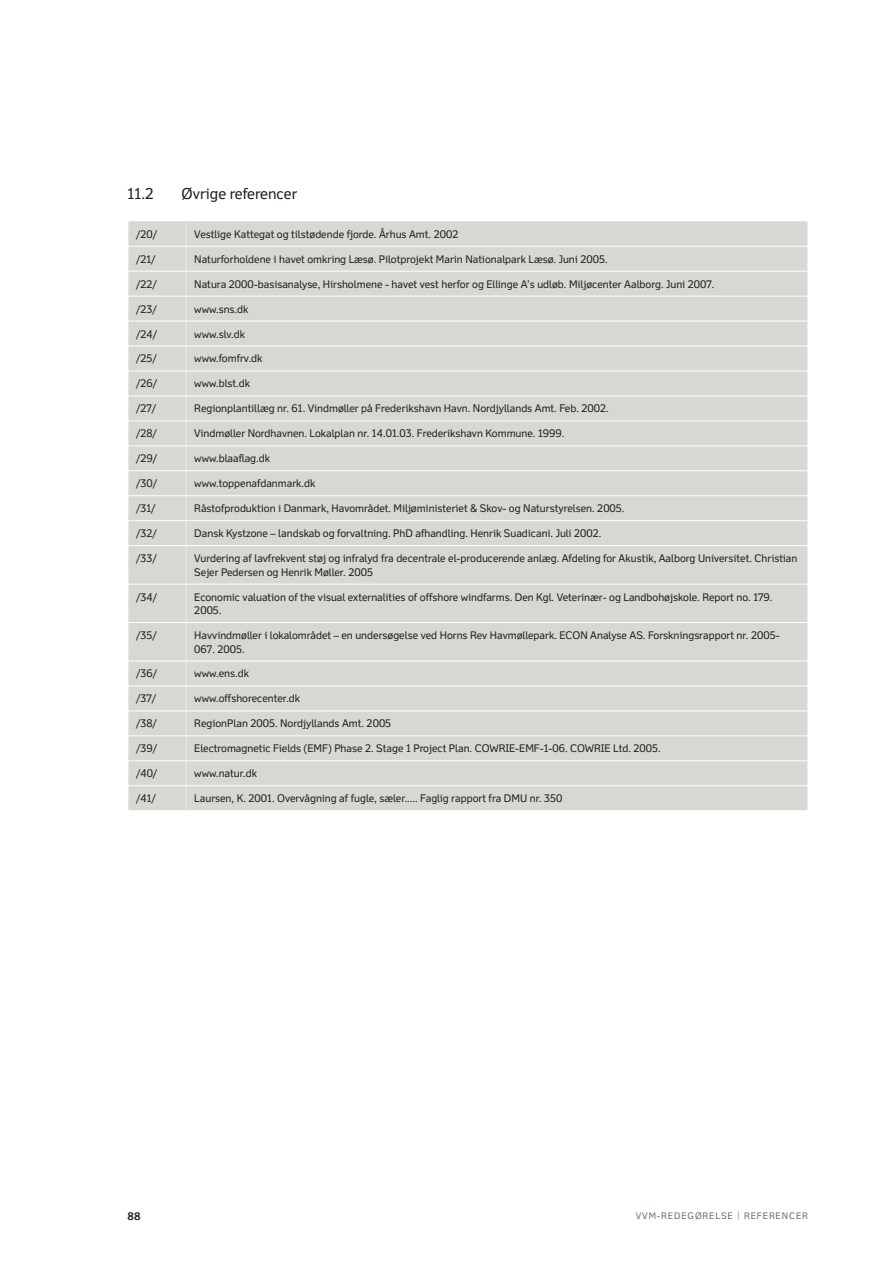
<style>
.page{position:relative;width:893px;height:1263px;background:#fff}
.page>*{position:absolute;margin:0;border:0;box-sizing:border-box;transform-origin:0 0}
.t1{font:15px "Felbridge DONG Energy";color:#231f20}
.t2{font:10.5px/13.5px "Felbridge DONG Energy";color:#231f20}
.t3{font:700 10.5px "Felbridge DONG Energy";color:#231f20}
.t4{font:9px "Felbridge DONG Energy";letter-spacing:.1em;color:#696e67}
.s1{font-weight:300}
</style>
<div class="page">
<div style="left:129px;top:221px;width:678px;height:589px;background:#d7d8d1"></div>
<svg style="left:128px;top:221px;width:1px;height:324px"></svg>
<svg style="left:128px;top:662px;width:1px;height:148px"></svg>
<svg style="left:186px;top:221px;width:1px;height:324px"></svg>
<svg style="left:807px;top:221px;width:1px;height:325px"></svg>
<hr style="left:186px;top:546px;width:1px;height:38px;background:#dff1f5">
<hr style="left:807px;top:546px;width:1px;height:38px;background:#dff1f5">
<hr style="left:186px;top:584px;width:1px;height:38px;background:#dff1f5">
<hr style="left:807px;top:584px;width:1px;height:38px;background:#dff1f5">
<hr style="left:186px;top:623px;width:1px;height:38px;background:#dff1f5">
<hr style="left:807px;top:622px;width:1px;height:39px;background:#dff1f5">
<svg style="left:186px;top:662px;width:1px;height:148px"></svg>
<svg style="left:807px;top:661px;width:1px;height:149px"></svg>
<hr style="left:128px;top:246px;width:679px;height:1px;background:#fff">
<hr style="left:128px;top:271px;width:679px;height:1px;background:#fff">
<hr style="left:128px;top:296px;width:679px;height:1px;background:#fff">
<hr style="left:128px;top:321px;width:679px;height:1px;background:#fff">
<hr style="left:128px;top:346px;width:679px;height:1px;background:#fff">
<hr style="left:128px;top:371px;width:679px;height:1px;background:#fff">
<hr style="left:128px;top:396px;width:679px;height:1px;background:#fff">
<hr style="left:128px;top:420px;width:679px;height:1px;background:#fff">
<hr style="left:128px;top:445px;width:679px;height:1px;background:#fff">
<hr style="left:128px;top:470px;width:679px;height:1px;background:#fff">
<hr style="left:128px;top:495px;width:679px;height:1px;background:#fff">
<hr style="left:128px;top:520px;width:679px;height:1px;background:#fff">
<hr style="left:128px;top:545px;width:679px;height:1px;background:#fff">
<hr style="left:128px;top:584px;width:679px;height:1px;background:#fff">
<hr style="left:128px;top:622px;width:679px;height:1px;background:#fff">
<hr style="left:128px;top:661px;width:679px;height:1px;background:#fff">
<hr style="left:128px;top:686px;width:679px;height:1px;background:#fff">
<hr style="left:128px;top:710px;width:679px;height:1px;background:#fff">
<hr style="left:128px;top:735px;width:679px;height:1px;background:#fff">
<hr style="left:128px;top:760px;width:58px;height:1px;background:#fff">
<hr style="left:128px;top:785px;width:58px;height:1px;background:#fff">
<hr style="left:186px;top:760px;width:621px;height:1px;background:#fff">
<hr style="left:186px;top:785px;width:621px;height:1px;background:#fff">
<h1 class="t1" style="left:128px;top:187px;width:28px">11.2</h1>
<h1 class="t1" style="left:182px;top:187px;width:117px">Øvrige referencer</h1>
<p class="t2" style="left:136px;top:228px;width:23px">/20/</p>
<p class="t2" style="left:194px;top:228px;width:266px">Vestlige Kattegat og tilstødende fjorde. Århus Amt. 2002</p>
<p class="t2" style="left:136px;top:253px;width:21px">/21/</p>
<p class="t2" style="left:194px;top:253px;width:415px">Naturforholdene i havet omkring Læsø. Pilotprojekt Marin Nationalpark Læsø. Juni 2005.</p>
<p class="t2" style="left:136px;top:278px;width:22px">/22/</p>
<p class="t2" style="left:194px;top:278px;width:522px">Natura 2000-basisanalyse, Hirsholmene - havet vest herfor og Ellinge A’s udløb. Miljøcenter Aalborg. Juni 2007.</p>
<p class="t2" style="left:136px;top:303px;width:22px">/23/</p>
<p class="t2" style="left:194px;top:303px;width:56px">www.sns.dk</p>
<p class="t2" style="left:136px;top:328px;width:23px">/24/</p>
<p class="t2" style="left:194px;top:328px;width:52px">www.slv.dk</p>
<p class="t2" style="left:136px;top:353px;width:22px">/25/</p>
<p class="t2" style="left:194px;top:353px;width:70px">www.fomfrv.dk</p>
<p class="t2" style="left:136px;top:378px;width:23px">/26/</p>
<p class="t2" style="left:194px;top:378px;width:57px">www.blst.dk</p>
<p class="t2" style="left:136px;top:403px;width:22px">/27/</p>
<p class="t2" style="left:194px;top:403px;width:416px">Regionplantillæg nr. 61. Vindmøller på Frederikshavn Havn. Nordjyllands Amt. Feb. 2002.</p>
<p class="t2" style="left:136px;top:428px;width:22px">/28/</p>
<p class="t2" style="left:194px;top:428px;width:372px">Vindmøller Nordhavnen. Lokalplan nr. 14.01.03. Frederikshavn Kommune. 1999.</p>
<p class="t2" style="left:136px;top:452px;width:23px">/29/</p>
<p class="t2" style="left:194px;top:452px;width:77px">www.blaaflag.dk</p>
<p class="t2" style="left:136px;top:477px;width:22px">/30/</p>
<p class="t2" style="left:194px;top:477px;width:123px">www.toppenafdanmark.dk</p>
<p class="t2" style="left:136px;top:502px;width:21px">/31/</p>
<p class="t2" style="left:194px;top:502px;width:432px">Råstofproduktion i Danmark, Havområdet. Miljøministeriet &amp; Skov- og Naturstyrelsen. 2005.</p>
<p class="t2" style="left:136px;top:527px;width:22px">/32/</p>
<p class="t2" style="left:194px;top:527px;width:409px">Dansk Kystzone – landskab og forvaltning. PhD afhandling. Henrik Suadicani. Juli 2002.</p>
<p class="t2" style="left:136px;top:552px;width:22px">/33/</p>
<p class="t2" style="left:194px;top:552px;width:605px">Vurdering af lavfrekvent støj og infralyd fra decentrale el-producerende anlæg. Afdeling for Akustik, Aalborg Universitet. Christian<br>Sejer Pedersen og Henrik Møller. 2005</p>
<p class="t2" style="left:136px;top:591px;width:22px">/34/</p>
<p class="t2" style="left:194px;top:591px;width:580px">Economic valuation of the visual externalities of offshore windfarms. Den Kgl. Veterinær- og Landbohøjskole. Report no. 179.<br>2005.</p>
<p class="t2" style="left:136px;top:629px;width:22px">/35/</p>
<p class="t2" style="left:194px;top:629px;width:587px">Havvindmøller i lokalområdet – en undersøgelse ved Horns Rev Havmøllepark. ECON Analyse AS. Forskningsrapport nr. 2005-<br>067. 2005.</p>
<p class="t2" style="left:136px;top:668px;width:22px">/36/</p>
<p class="t2" style="left:194px;top:668px;width:56px">www.ens.dk</p>
<p class="t2" style="left:136px;top:693px;width:22px">/37/</p>
<p class="t2" style="left:194px;top:693px;width:107px">www.offshorecenter.dk</p>
<p class="t2" style="left:136px;top:718px;width:22px">/38/</p>
<p class="t2" style="left:194px;top:718px;width:198px">RegionPlan 2005. Nordjyllands Amt. 2005</p>
<p class="t2" style="left:136px;top:742px;width:22px">/39/</p>
<p class="t2" style="left:194px;top:742px;width:468px">Electromagnetic Fields (EMF) Phase 2. Stage 1 Project Plan. COWRIE-EMF-1-06. COWRIE Ltd. 2005.</p>
<p class="t2" style="left:136px;top:767px;width:23px">/40/</p>
<p class="t2" style="left:194px;top:767px;width:64px">www.natur.dk</p>
<p class="t2" style="left:136px;top:792px;width:21px">/41/</p>
<p class="t2" style="left:194px;top:792px;width:370px">Laursen, K. 2001. Overvågning af fugle, sæler..... Faglig rapport fra DMU nr. 350</p>
<p class="t3" style="left:128px;top:1212px;width:14px">88</p>
<p class="t4" style="left:636px;top:1212px;width:174px">VVM-REDEGØRELSE <span class="s1">|</span> REFERENCER</p>
</div>
